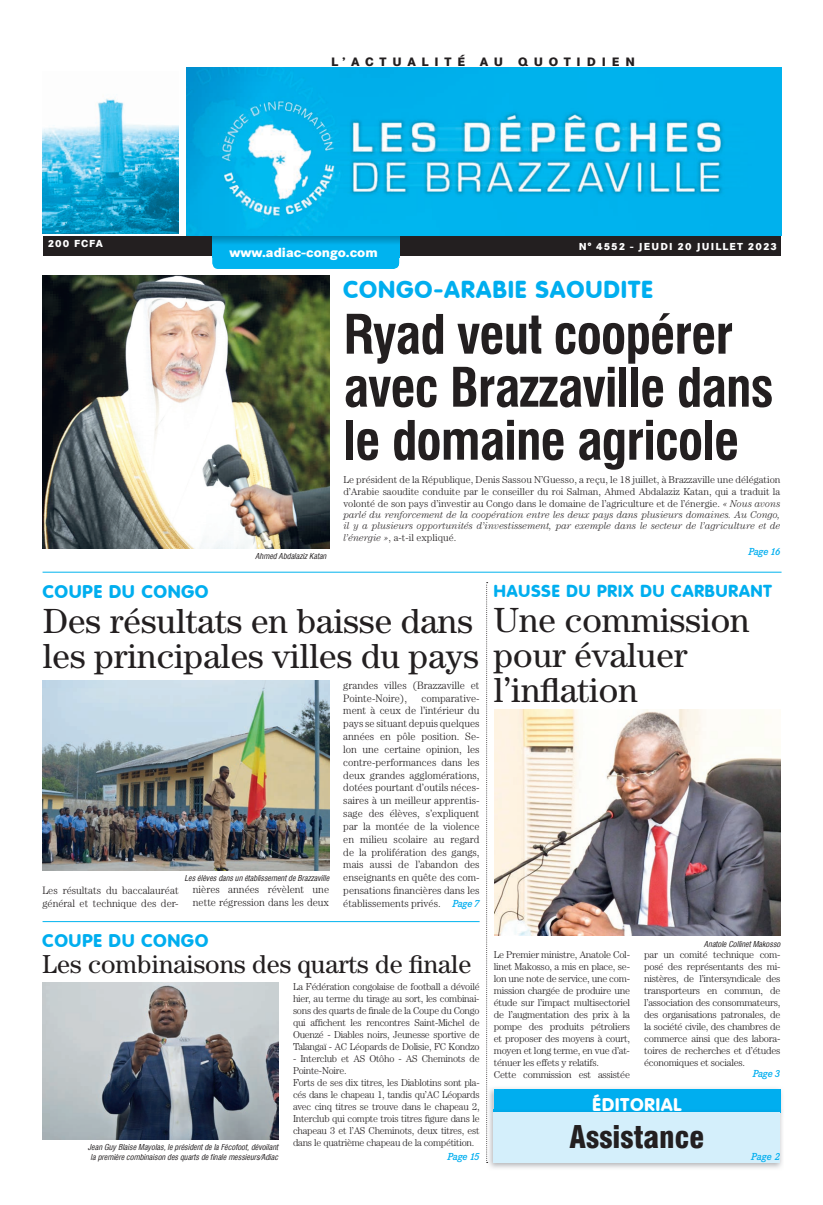
<style>
.page{position:relative;width:823px;height:1205px;background:#fff}
.page>*{position:absolute;margin:0;border:0;box-sizing:border-box;transform-origin:0 0}
.t1{font:700 53px/53px "Corporate Condensed";letter-spacing:-.02em;color:#231f20}
.t2{font:35px/35px "Century";color:#231f20}
.t3{font:900 30px "Corporate Condensed";color:#231f20}
.t4{font:26px "Century";color:#231f20}
.t5{font:800 24px "Corporate Rounded";letter-spacing:.06em;color:#00aeef}
.t6{font:800 18px "Corporate Rounded";letter-spacing:.06em;color:#00aeef}
.t7{font:800 18px "Corporate Rounded";letter-spacing:.06em;color:#fff}
.t8{font:800 17px "Corporate Rounded";letter-spacing:.06em;color:#00aeef}
.t9{font:800 13px "Corporate SBQ";color:#fff}
.t10{font:800 12px "Corporate SBQ";letter-spacing:.485em;color:#231f20}
.t11{font:300 10.7px/12.8px "Century";color:#231f20;scale:.96 1}
.t12{font:300 10px/12px "Century";letter-spacing:-.025em;color:#231f20;text-align:justify}
.t13{font:italic 300 10px/11px "Century";color:#231f20;scale:.95 1}
.t14{font:800 10px "Corporate SBQ";letter-spacing:.1em;color:#fff}
.t15{font:300 10px "Century";color:#231f20}
.t16{font:italic 500 10px "Corporate EBQ";letter-spacing:-.025em;color:#00aeef}
.t17{font:italic 8px/9.6px "Corporate Condensed";color:#231f20;text-align:center}
.s1{font-style:italic}
.s2{font-family:"Corporate EBQ";font-weight:500;font-style:italic;font-size:10px;color:#00aeef}
</style>
<div class="page">
<div style="left:43px;top:236px;width:737px;height:19px;background:#231f20"></div>
<img style="left:43px;top:98px;width:136px;height:135px">
<img style="left:186px;top:67px;width:594px;height:169px">
<div style="left:212px;top:257px;width:187px;height:12px;background:#00b3ef"></div>
<svg style="left:212px;top:236px;width:187px;height:21px;background:#00a8e1"></svg>
<hr style="left:43px;top:572px;width:738px;height:1px;background:#00b3ef">
<img style="left:487px;top:1086px;width:295px;height:82px">
<div style="left:493px;top:1088px;width:287px;height:24px;background:#00aeef"></div>
<img style="left:487px;top:1109px;width:296px;height:11px">
<img style="left:493px;top:1109px;width:287px;height:3px">
<div style="left:493px;top:1112px;width:286px;height:50px;background:#d4effb"></div>
<img style="left:42px;top:275px;width:288px;height:273px">
<img style="left:43px;top:680px;width:286px;height:190px">
<img style="left:494px;top:710px;width:286px;height:225px">
<img style="left:43px;top:982px;width:235px;height:157px">
<hr style="left:43px;top:921px;width:436px;height:1px;background:#00b3ef">
<svg style="left:486px;top:582px;width:1px;height:581px"></svg>
<p class="t14" style="left:48px;top:237px;width:57px">200 FCFA</p>
<p class="t10" style="left:331px;top:54px;width:305px">L’ACTUALITÉ AU QUOTIDIEN</p>
<h3 class="t9" style="left:229px;top:245px;width:150px">www.adiac-congo.com</h3>
<p class="t14" style="left:578px;top:240px;width:200px">N° 4552 - JEUDI 20 JUILLET 2023</p>
<p class="t17" style="left:255px;top:551px;width:73px">Ahmed Abdalaziz Katan</p>
<h3 class="t5" style="left:343px;top:275px;width:310px">CONGO-ARABIE SAOUDITE</h3>
<h1 class="t1" style="left:343px;top:308px;width:431px">Ryad veut coopérer avec Brazzaville dans le domaine agricole</h1>
<p class="t12" style="left:343px;top:473px;width:438px">Le président de la République, Denis Sassou N’Guesso, a reçu, le 18 juillet, à Brazzaville une délégation d’Arabie saoudite conduite par le conseiller du roi Salman, Ahmed Abdalaziz Katan, qui a traduit la volonté de son pays d’investir au Congo dans le domaine de l’agriculture et de l’énergie. <span class="s1">« Nous avons</span></p>
<p class="t13" style="left:343px;top:509px;width:461px">parlé du renforcement de la coopération entre les deux pays dans plusieurs domaines. Au Congo, il y a plusieurs opportunités d’investissement, par exemple dans le secteur de l’agriculture et de</p>
<p class="t15" style="left:343px;top:532px;width:114px"><span class="s1">l’énergie »</span>, a-t-il expliqué.</p>
<p class="t16" style="left:748px;top:545px;width:33px">Page 16</p>
<h3 class="t8" style="left:493px;top:581px;width:279px">HAUSSE DU PRIX DU CARBURANT</h3>
<h2 class="t2" style="left:493px;top:585px;width:257px;line-height:70px">Une commission l’inflation</h2>
<h3 class="t6" style="left:43px;top:581px;width:167px">COUPE DU CONGO</h3>
<h2 class="t2" style="left:43px;top:603px;width:646px">Des résultats en baisse dans<br>les principales villes du pays pour évaluer</h2>
<p class="t11" style="left:343px;top:678px;width:143px">grandes villes (Brazzaville et<br>Pointe-Noire),</p>
<p class="t11" style="left:343px;top:691px;width:143px;text-align:justify;text-indent:78px">comparative&shy;ment à ceux de l’intérieur du pays se situant depuis quelques années en pôle position. Se&shy;lon une certaine opinion, les contre-performances dans les deux grandes agglomérations, dotées pourtant d’outils néces&shy;saires à un meilleur apprentis&shy;sage des élèves, s’expliquent par la montée de la violence en milieu scolaire au regard de la prolifération des gangs, mais aussi de l’abandon des enseignants en quête des com&shy;pensations financières dans les établissements privés. <span class="s2">Page 7</span></p>
<p class="t17" style="left:184px;top:873px;width:146px">Les élèves dans un établissement de Brazzaville</p>
<p class="t11" style="left:42px;top:883px;width:143px">Les résultats du baccalauréat général et technique des der-</p>
<p class="t11" style="left:193px;top:883px;width:143px">nières années révèlent une nette régression dans les deux</p>
<h3 class="t6" style="left:43px;top:930px;width:167px">COUPE DU CONGO</h3>
<p class="t17" style="left:703px;top:939px;width:78px">Anatole Collinet Makosso</p>
<h3 class="t4" style="left:43px;top:949px;width:430px">Les combinaisons des quarts de finale</h3>
<p class="t12" style="left:493px;top:948px;width:138px;text-align:left">Le Premier ministre, Anatole Col&shy;linet Makosso, a mis en place, se&shy;lon une note de service, une com&shy;mission chargée de produire une étude sur l’impact multisectoriel de l’augmentation des prix à la pompe des produits pétroliers et proposer des moyens à court, moyen et long terme, en vue d’at&shy;ténuer les effets y relatifs.<br>Cette commission est assistée</p>
<p class="t12" style="left:643px;top:948px;width:138px">par un comité technique com&shy;posé des représentants des mi&shy;nistères, de l’intersyndicale des transporteurs en commun, de l’association des consommateurs, des organisations patronales, de la société civile, des chambres de commerce ainsi que des labora&shy;toires de recherches et d’études économiques et sociales.</p>
<p class="t12" style="left:293px;top:981px;width:188px">La Fédération congolaise de football a dévoilé hier, au terme du tirage au sort, les combinai&shy;sons des quarts de finale de la Coupe du Congo qui affichent les rencontres Saint-Michel de Ouenzé - Diables noirs, Jeunesse sportive de Talangaï - AC Léopards de Dolisie, FC Kondzo</p>
<p class="t12" style="left:293px;top:1053px;width:188px;text-align:left">- Interclub et AS Otôho - AS Cheminots de Pointe-Noire.<br>Forts de ses dix titres, les Diablotins sont pla&shy;cés dans le chapeau 1, tandis qu’AC Léopards avec cinq titres se trouve dans le chapeau 2, Interclub qui compte trois titres figure dans le chapeau 3 et l’AS Cheminots, deux titres, est dans le quatrième chapeau de la compétition.</p>
<p class="t16" style="left:447px;top:1151px;width:33px">Page 15</p>
<p class="t16" style="left:752px;top:1067px;width:29px">Page 3</p>
<h3 class="t7" style="left:592px;top:1094px;width:90px">ÉDITORIAL</h3>
<h3 class="t3" style="left:569px;top:1119px;width:136px">Assistance</h3>
<p class="t17" style="left:88px;top:1142px;width:192px">Jean Guy Blaise Mayolas, le président de la Fécofoot, dévoilant la première combinaison des quarts de finale messieurs/Adiac</p>
<p class="t16" style="left:750px;top:1150px;width:30px">Page 2</p>
</div>
